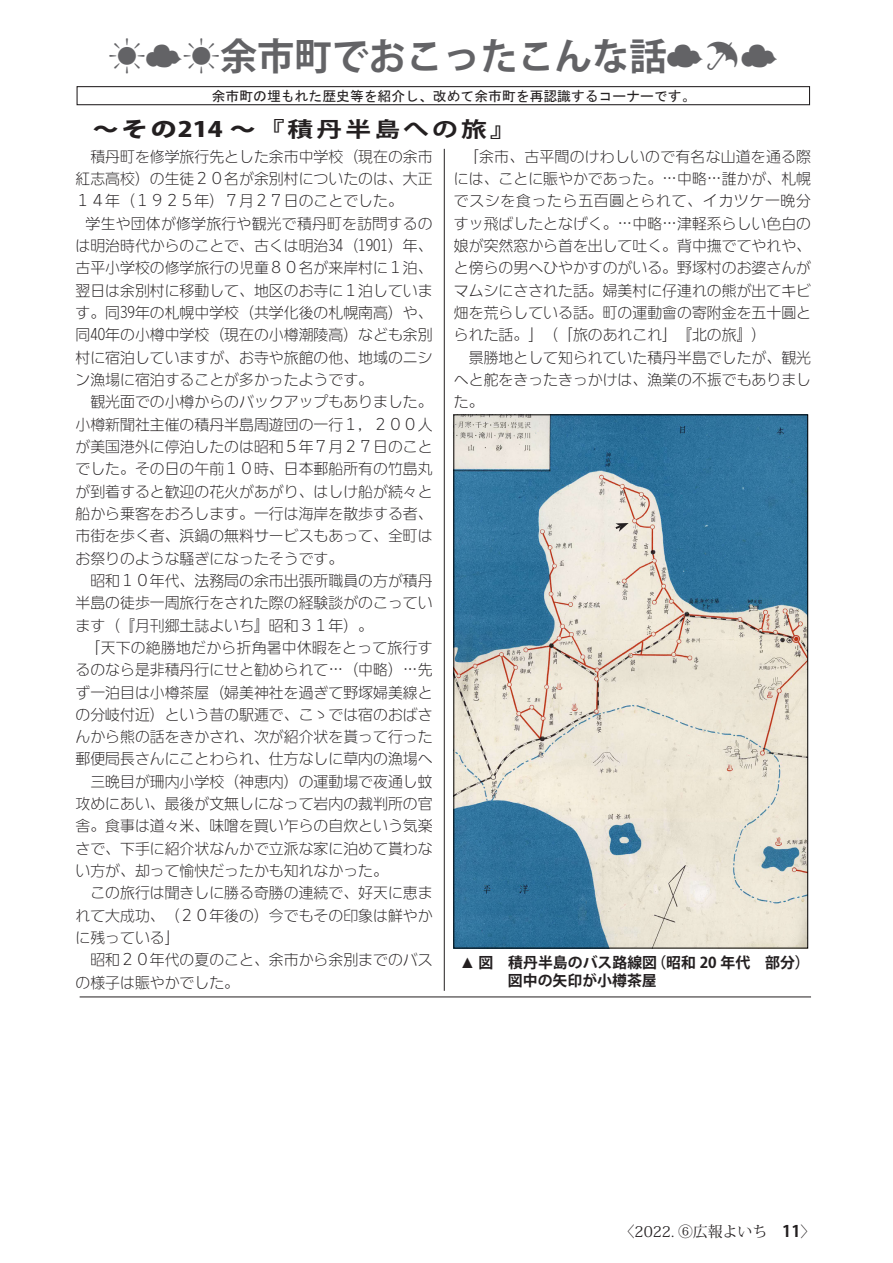
<style>
.page{position:relative;width:893px;height:1263px;background:#fff}
.page>*{position:absolute;margin:0;border:0;box-sizing:border-box;transform-origin:0 0}
.t1{font:700 37.2px "Koz Go Pro";color:#636366}
.t2{font:800 21px "Koz Go Pro";letter-spacing:.03em;color:#231f20;scale:1.22 1}
.t3{font:14.85px/22.4px "DFUD Gothic W2 WIN RKSJ H";color:#231f20;text-align:justify}
.t4{font:700 14.85px "Koz Go Pro";color:#231f20}
.t5{font:14.85px "Koz Min Pro";color:#231f20}
.t6{font:13.8px "MS Gothic";color:#231f20}
.s1{font-weight:700}
.s2{font-family:"Times New Roman";font-weight:400}
.s3{font-family:"Koz Go Pro";font-weight:700;font-size:15.9px}
</style>
<div class="page">
<img style="left:456px;top:417px;width:350px;height:529px">
<div style="left:77px;top:86px;width:733px;height:19px;border:1px solid #231f20"></div>
<hr style="left:444px;top:149px;width:1px;height:842px;background:#231f20">
<hr style="left:80px;top:997px;width:731px;height:1px;background:#231f20">
<svg style="left:613px;top:523px;width:16px;height:9px"></svg>
<p class="t1" style="left:108px;top:33px;width:671px">☀☁☀余市町でおこったこんな話☁☂☁</p>
<p class="t6" style="left:198px;top:89px;width:499px">　余市町の埋もれた歴史等を紹介し、改めて余市町を再認識するコーナーです。</p>
<p class="t2" style="left:93px;top:115px;width:348px">～その214 ～『<span class="s1">積丹半島への旅</span>』</p>
<p class="t3" style="left:75px;top:145px;width:359px;text-indent:15px">積丹町を修学旅行先とした余市中学校（現在の余市紅志高校）の生徒２０名が余別村についたのは、大正１４年（１９２５年）７月２７日のことでした。</p>
<p class="t3" style="left:75px;top:212px;width:359px;text-indent:10px">学生や団体が修学旅行や観光で積丹町を訪問するのは明治時代からのことで、古くは明治34（1901）年、古平小学校の修学旅行の児童８０名が来岸村に１泊、翌日は余別村に移動して、地区のお寺に１泊しています。同39年の札幌中学校（共学化後の札幌南高）や、同40年の小樽中学校（現在の小樽潮陵高）なども余別村に宿泊していますが、お寺や旅館の他、地域のニシン漁場に宿泊することが多かったようです。</p>
<p class="t3" style="left:75px;top:390px;width:359px">　観光面での小樽からのバックアップもありました。小樽新聞社主催の積丹半島周遊団の一行１，２００人が美国港外に停泊したのは昭和５年７月２７日のことでした。その日の午前１０時、日本郵船所有の竹島丸が到着すると歓迎の花火があがり、はしけ船が続々と船から乗客をおろします。一行は海岸を散歩する者、市街を歩く者、浜鍋の無料サービスもあって、全町はお祭りのような騒ぎになったそうです。</p>
<p class="t3" style="left:75px;top:569px;width:359px">　昭和１０年代、法務局の余市出張所職員の方が積丹半島の徒歩一周旅行をされた際の経験談がのこっています（『月刊郷土誌よいち』昭和３１年）。</p>
<p class="t3" style="left:75px;top:636px;width:359px;text-indent:10px">「天下の絶勝地だから折角暑中休暇をとって旅行するのなら是非積丹行にせと勧められて…（中略）…先ず一泊目は小樽茶屋（婦美神社を過ぎて野塚婦美線との分岐付近）という昔の駅逓で、こゝでは宿のおばさんから熊の話をきかされ、次が紹介状を貰って行った郵便局長さんにことわられ、仕方なしに草内の漁場へ　三晩目が珊内小学校（神恵内）の運動場で夜通し蚊攻めにあい、最後が文無しになって岩内の裁判所の官舎。食事は道々米、味噌を買い乍らの自炊という気楽さで、下手に紹介状なんかで立派な家に泊めて貰わない方が、却って愉快だったかも知れなかった。</p>
<p class="t3" style="left:75px;top:882px;width:359px">　この旅行は聞きしに勝る奇勝の連続で、好天に恵ま</p>
<p class="t3" style="left:75px;top:904px;width:359px">れて大成功、（２０年後の）今でもその印象は鮮やかに残っている」</p>
<p class="t3" style="left:75px;top:948px;width:359px">　昭和２０年代の夏のこと、余市から余別までのバスの様子は賑やかでした。</p>
<p class="t3" style="left:454px;top:145px;width:359px;text-indent:10px">「余市、古平間のけわしいので有名な山道を通る際には、ことに賑やかであった。…中略…誰かが、札幌でスシを食ったら五百圓とられて、イカツケ一晩分すッ飛ばしたとなげく。…中略…津軽系らしい色白の娘が突然窓から首を出して吐く。背中撫でてやれや、と傍らの男へひやかすのがいる。野塚村のお婆さんがマムシにさされた話。婦美村に仔連れの熊が出てキビ畑を荒らしている話。町の運動會の寄附金を五十圓とられた話。」（「旅のあれこれ」『北の旅』）</p>
<p class="t3" style="left:454px;top:346px;width:359px">　景勝地として知られていた積丹半島でしたが、観光へと舵をきったきっかけは、漁業の不振でもありました。</p>
<p class="t4" style="left:460px;top:953px;width:351px"><span class="s2">▲</span> 図　積丹半島のバス路線図（昭和 20 年代　部分）</p>
<p class="t4" style="left:460px;top:970px;width:198px">　 　　図中の矢印が小樽茶屋</p>
<p class="t5" style="left:620px;top:1221px;width:197px">〈2022. ⑥広報よいち　<span class="s3">11</span>〉</p>
</div>
